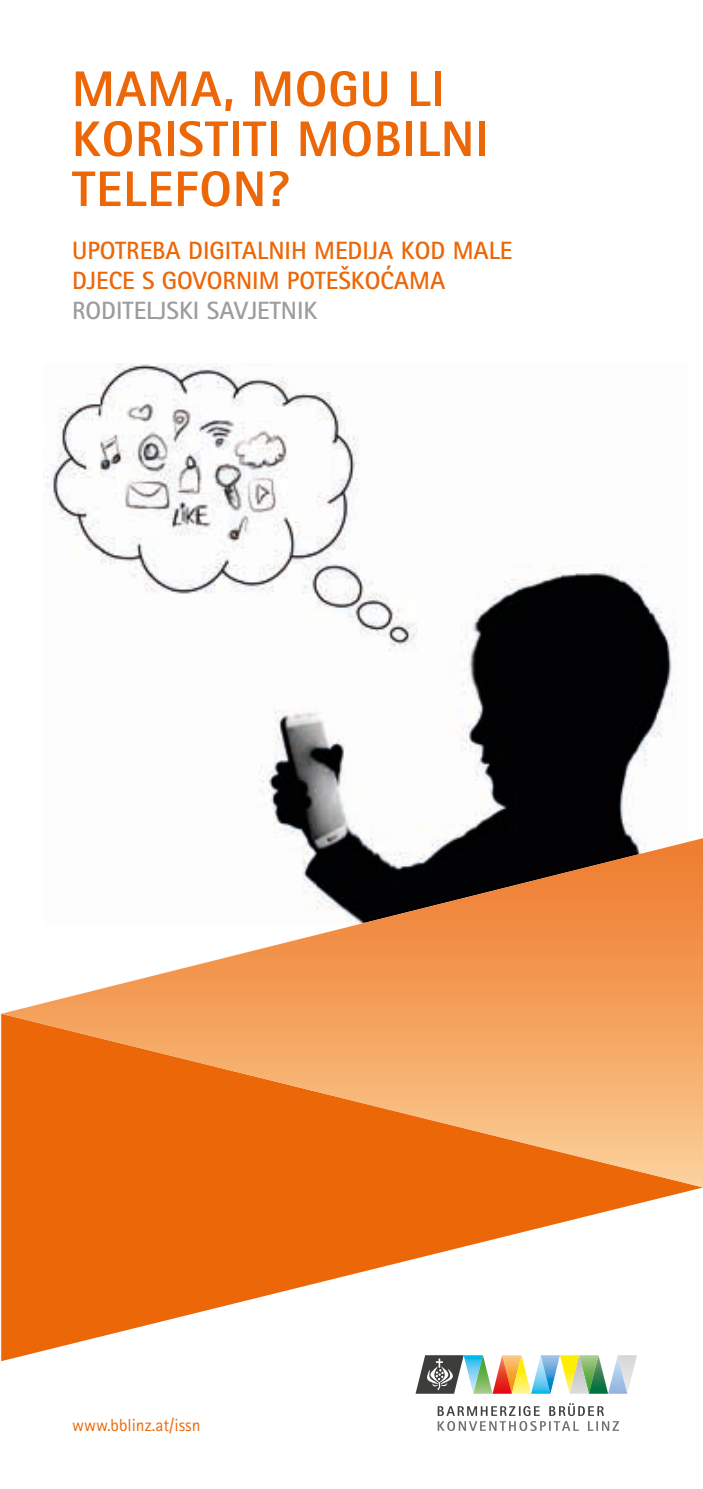
<style>
.page{position:relative;width:703px;height:1489px;background:#fff}
.page>*{position:absolute;margin:0;border:0;box-sizing:border-box;transform-origin:0 0}
.t1{font:800 50px/50px "Rotis Sans Serif Pro";letter-spacing:.02em;color:#ec6708}
.t2{font:700 25px/30px "Rotis Sans Serif Pro";color:#ec6708}
.t3{font:700 25px "Rotis Sans Serif Pro";color:#9d9d9d}
.t4{font:17.5px "Rotis Sans Serif Pro";color:#ec6708}
</style>
<div class="page">
<img style="left:43px;top:363px;width:634px;height:469px">
<svg style="left:415px;top:1360px;width:221px;height:33px"></svg>
<svg style="left:438px;top:1403px;width:181px;height:27px"></svg>
<svg style="left:1px;top:1187px;width:702px;height:173px"></svg>
<svg style="left:1px;top:832px;width:702px;height:355px"></svg>
<svg style="left:0;top:1013px;width:1px;height:347px"></svg>
<h1 class="t1" style="left:72px;top:63px;width:417px">MAMA, MOGU LI<br>KORISTITI MOBILNI<br>TELEFON?</h1>
<p class="t2" style="left:72px;top:235px;width:442px">UPOTREBA DIGITALNIH MEDIJA KOD MALE<br>DJECE S GOVORNIM POTEŠKOĆAMA</p>
<p class="t3" style="left:72px;top:294px;width:247px">RODITELJSKI SAVJETNIK</p>
<p class="t4" style="left:72px;top:1414px;width:130px">www.bblinz.at/issn</p>
</div>
